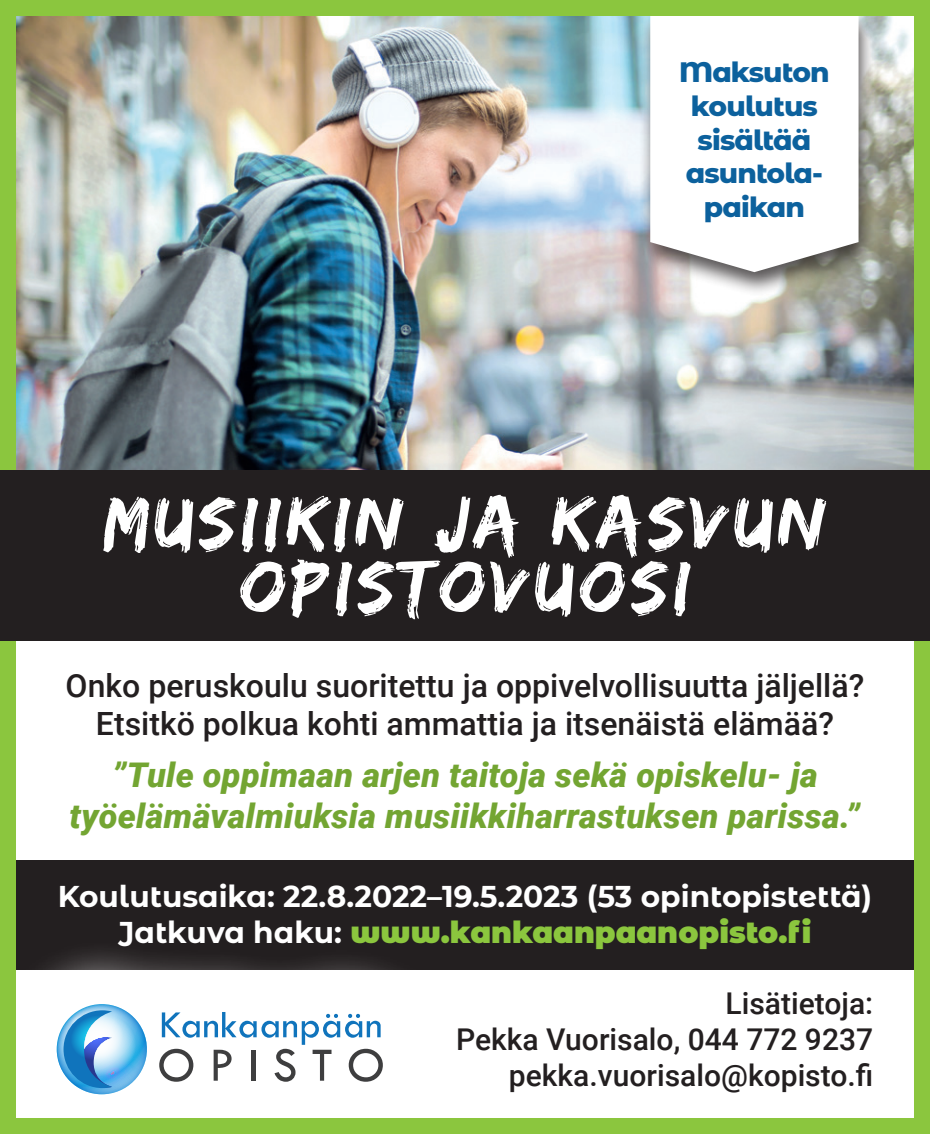
<style>
.page{position:relative;width:930px;height:1134px;background:#fff}
.page>*{position:absolute;margin:0;border:0;box-sizing:border-box;transform-origin:0 0}
.t1{font:76px/64px "Edo";letter-spacing:.06em;color:#fff;text-align:center}
.t2{font:italic 900 34px/40.8px "Roboto";letter-spacing:.01em;color:#73a532;text-align:center}
.t3{font:500 32px/38.4px "Roboto";color:#231f20;text-align:center}
.t4{font:700 30px/36px "Montserrat Alternates";color:#fff;text-align:center}
.t5{font:500 30px/36px "Roboto";color:#231f20;text-align:right}
.t6{font:800 28px/33.6px "Montserrat Alternates";letter-spacing:-.03em;color:#0c619d;text-align:center}
.s1{font-weight:900;color:#8bc63e}
</style>
<div class="page">
<img style="left:17px;top:17px;width:896px;height:453px">
<div style="left:638px;top:10px;width:238px;height:287px;background:#231f20;opacity:.75"></div>
<svg style="left:650px;top:17px;width:208px;height:255px"></svg>
<div style="left:0;top:860px;width:930px;height:109px;background:#231f20"></div>
<div style="left:0;top:938px;width:448px;height:196px;background:#fff;opacity:.75"></div>
<svg style="left:54px;top:1008px;width:91px;height:85px"></svg>
<svg style="left:159px;top:1012px;width:224px;height:70px"></svg>
<div style="left:0;top:0;width:930px;height:1134px;border:16px solid #8bc63e"></div>
<div style="left:0;top:470px;width:930px;height:171px;background:#231f20"></div>
<div style="left:0;top:0;width:132px;height:79px;background:#231f20;opacity:.75"></div>
<svg style="left:0;top:0;width:120px;height:68px;background:#94a064"></svg>
<p class="t6" style="left:679px;top:54px;width:152px">Maksuton koulutus sisältää asuntola&shy;paikan</p>
<h1 class="t1" style="left:103px;top:488px;width:724px">MUSIIKIN JA KASVUN<br>OPISTOVUOSI</h1>
<p class="t3" style="left:66px;top:665px;width:800px">Onko peruskoulu suoritettu ja oppivelvollisuutta jäljellä?<br>Etsitkö polkua kohti ammattia ja itsenäistä elämää?</p>
<p class="t2" style="left:70px;top:754px;width:792px">”Tule oppimaan arjen taitoja sekä opiskelu- ja työelämävalmiuksia musiikkiharrastuksen parissa.”</p>
<p class="t4" style="left:58px;top:877px;width:816px">Koulutusaika: 22.8.2022–19.5.2023 (53 opintopistettä)<br>Jatkuva haku: <span class="s1">www.kankaanpaanopisto.fi</span></p>
<p class="t5" style="left:456px;top:984px;width:419px">Lisätietoja:<br>Pekka Vuorisalo, 044 772 9237 pekka.vuorisalo@kopisto.fi</p>
</div>
